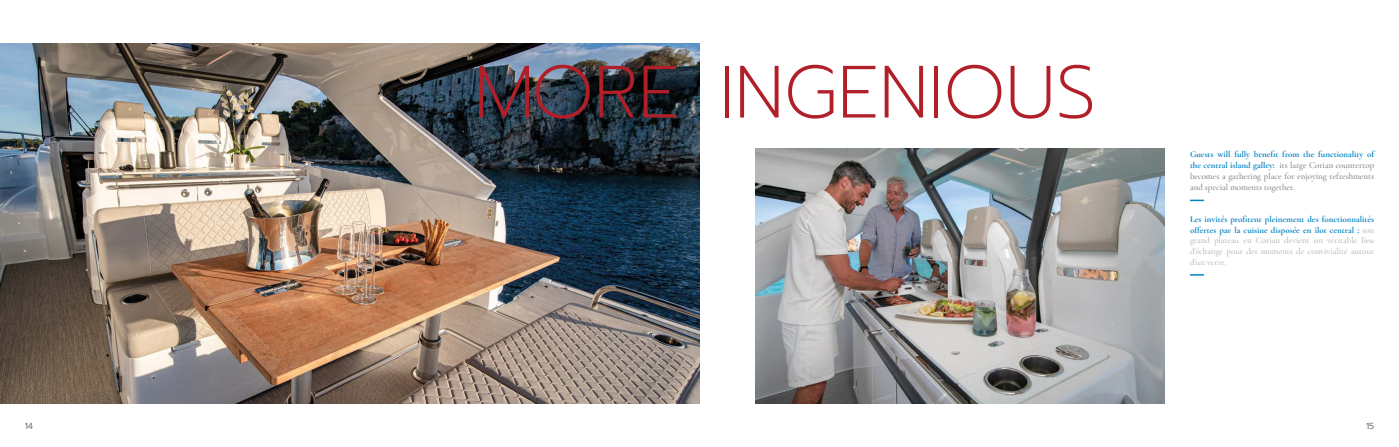
<style>
.page{position:relative;width:1399px;height:447px;background:#fff}
.page>*{position:absolute;margin:0;border:0;box-sizing:border-box;transform-origin:0 0}
.t1{font:200 73.85px "Prompt";color:#b12029}
.t2{font:500 8.84px/10.8px "Cormorant Garamond";color:#b2b1b1;text-align:justify}
.t3{font:500 8.84px/10.8px "Cormorant Garamond";color:#76777a;text-align:justify}
.t4{font:8.75px "Prompt";color:#76777a}
.s1{font-weight:700;color:#0082c2}
</style>
<div class="page">
<img style="left:0;top:43px;width:699px;height:360px">
<svg style="left:1190px;top:274px;width:14px;height:1px"></svg>
<svg style="left:1190px;top:199px;width:14px;height:2px"></svg>
<img style="left:755px;top:149px;width:409px;height:254px">
<h1 class="t1" style="left:474px;top:37px;width:624px">MORE INGENIOUS</h1>
<p class="t3" style="left:1190px;top:149px;width:186px"><span class="s1">Guests will fully benefit from the functionality of the central island galley:</span> its large Corian countertop becomes a gathering place for enjoying refreshments and special moments together.</p>
<p class="t2" style="left:1190px;top:213px;width:186px"><span class="s1">Les invités profitent pleinement des fonctionnalités offertes par la cuisine disposée en îlot central :</span> son grand plateau en Corian devient un véritable lieu d’échange pour des moments de convivialité autour d’un verre.</p>
<p class="t4" style="left:25px;top:419px;width:10px">14</p>
<p class="t4" style="left:1366px;top:419px;width:10px">15</p>
</div>
